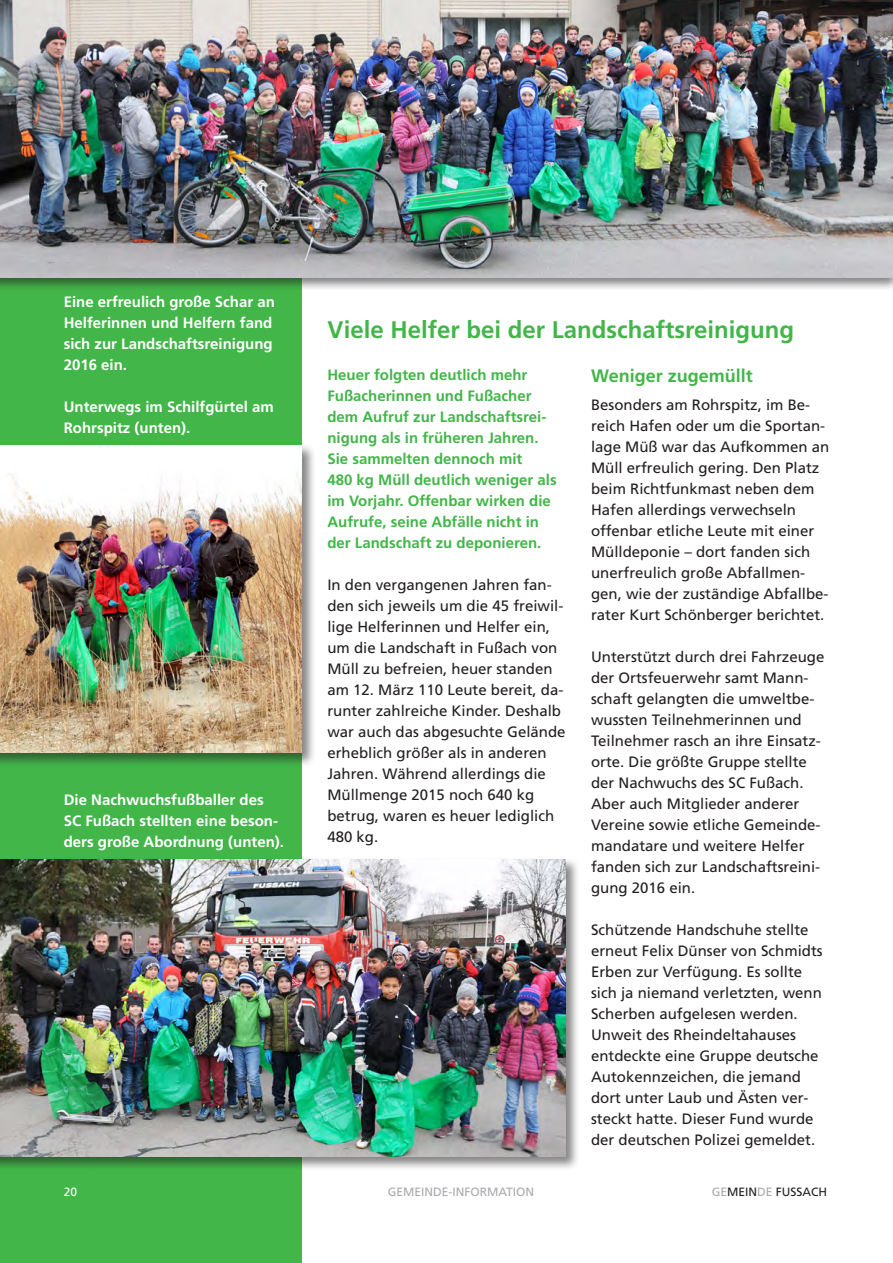
<style>
.page{position:relative;width:893px;height:1263px;background:#fff}
.page>*{position:absolute;margin:0;border:0;box-sizing:border-box;transform-origin:0 0}
.Titel_16_pkt{font:700 24px "Frutiger";color:#42b649}
.Zwiti{font:700 18px "Frutiger";color:#42b649}
.t1{font:15px/21px "Frutiger";color:#231f20}
.Vorspann{font:700 15px/21px "Frutiger";color:#42b649}
.hfett_weiß{font:700 15px/21px "Frutiger";color:#fff}
.BU{font:12px "Frutiger";color:#a8a9ad}
.BU-2{font:12px "Frutiger";color:#231f20}
.BU-3{font:12px "Frutiger";color:#fff}
.s1{color:#a8a9ad}
</style>
<div class="page">
<div style="left:0;top:0;width:302px;height:1263px;background:#42b649"></div>
<div style="left:0;top:0;width:893px;height:291px;background:#231f20;opacity:.55"></div>
<img style="left:0;top:0;width:893px;height:277px">
<div style="left:0;top:443px;width:316px;height:324px;background:#231f20;opacity:.55"></div>
<img style="left:0;top:445px;width:302px;height:308px">
<div style="left:0;top:857px;width:580px;height:314px;background:#231f20;opacity:.55"></div>
<img style="left:0;top:859px;width:566px;height:298px">
<p class="hfett_weiß" style="left:64px;top:291px;width:213px">Eine erfreulich große Schar an<br>Helferinnen und Helfern fand sich zur Landschaftsreinigung<br>2016 ein.</p>
<p class="hfett_weiß" style="left:64px;top:396px;width:212px">Unterwegs im Schilfgürtel am<br>Rohrspitz (unten).</p>
<p class="hfett_weiß" style="left:64px;top:790px;width:222px">Die Nachwuchsfußballer des<br>SC Fußach stellten eine beson&shy;ders große Abordnung (unten).</p>
<p class="Titel_16_pkt" style="left:327px;top:315px;width:468px">Viele Helfer bei der Landschaftsreinigung</p>
<p class="Vorspann" style="left:327px;top:364px;width:231px">Heuer folgten deutlich mehr<br>Fußacherinnen und Fußacher dem Aufruf zur Landschaftsrei&shy;nigung als in früheren Jahren.<br>Sie sammelten dennoch mit<br>480 kg Müll deutlich weniger als im Vorjahr. Offenbar wirken die<br>Aufrufe, seine Abfälle nicht in der Landschaft zu deponieren.</p>
<p class="t1" style="left:327px;top:574px;width:240px">In den vergangenen Jahren fan&shy;den sich jeweils um die 45 freiwil&shy;lige Helferinnen und Helfer ein, um die Landschaft in Fußach von<br>Müll zu befreien, heuer standen am 12. März 110 Leute bereit, da&shy;runter zahlreiche Kinder. Deshalb war auch das abgesuchte Gelände erheblich größer als in anderen<br>Jahren. Während allerdings die<br>Müllmenge 2015 noch 640 kg betrug, waren es heuer lediglich<br>480 kg.</p>
<p class="Zwiti" style="left:591px;top:365px;width:163px">Weniger zugemüllt</p>
<p class="t1" style="left:591px;top:394px;width:240px">Besonders am Rohrspitz, im Be&shy;reich Hafen oder um die Sportan&shy;lage Müß war das Aufkommen an<br>Müll erfreulich gering. Den Platz beim Richtfunkmast neben dem<br>Hafen allerdings verwechseln offenbar etliche Leute mit einer<br>Mülldeponie – dort fanden sich unerfreulich große Abfallmen&shy;gen, wie der zuständige Abfallbe&shy;rater Kurt Schönberger berichtet.</p>
<p class="t1" style="left:591px;top:646px;width:235px">Unterstützt durch drei Fahrzeuge der Ortsfeuerwehr samt Mann&shy;schaft gelangten die umweltbe&shy;wussten Teilnehmerinnen und<br>Teilnehmer rasch an ihre Einsatz&shy;orte. Die größte Gruppe stellte der Nachwuchs des SC Fußach.<br>Aber auch Mitglieder anderer<br>Vereine sowie etliche Gemeinde&shy;mandatare und weitere Helfer fanden sich zur Landschaftsreini&shy;gung 2016 ein.</p>
<p class="t1" style="left:591px;top:919px;width:233px">Schützende Handschuhe stellte erneut Felix Dünser von Schmidts<br>Erben zur Verfügung. Es sollte sich ja niemand verletzten, wenn<br>Scherben aufgelesen werden.</p>
<p class="t1" style="left:591px;top:1024px;width:229px">Unweit des Rheindeltahauses entdeckte eine Gruppe deutsche<br>Autokennzeichen, die jemand dort unter Laub und Ästen ver&shy;steckt hatte. Dieser Fund wurde der deutschen Polizei gemeldet.</p>
<p class="BU-3" style="left:64px;top:1184px;width:15px">20</p>
<p class="BU" style="left:388px;top:1184px;width:148px">GEMEINDE-INFORMATION</p>
<p class="BU-2" style="left:712px;top:1184px;width:117px"><span class="s1">GE</span>MEIN<span class="s1">DE</span> FUSSACH</p>
</div>
